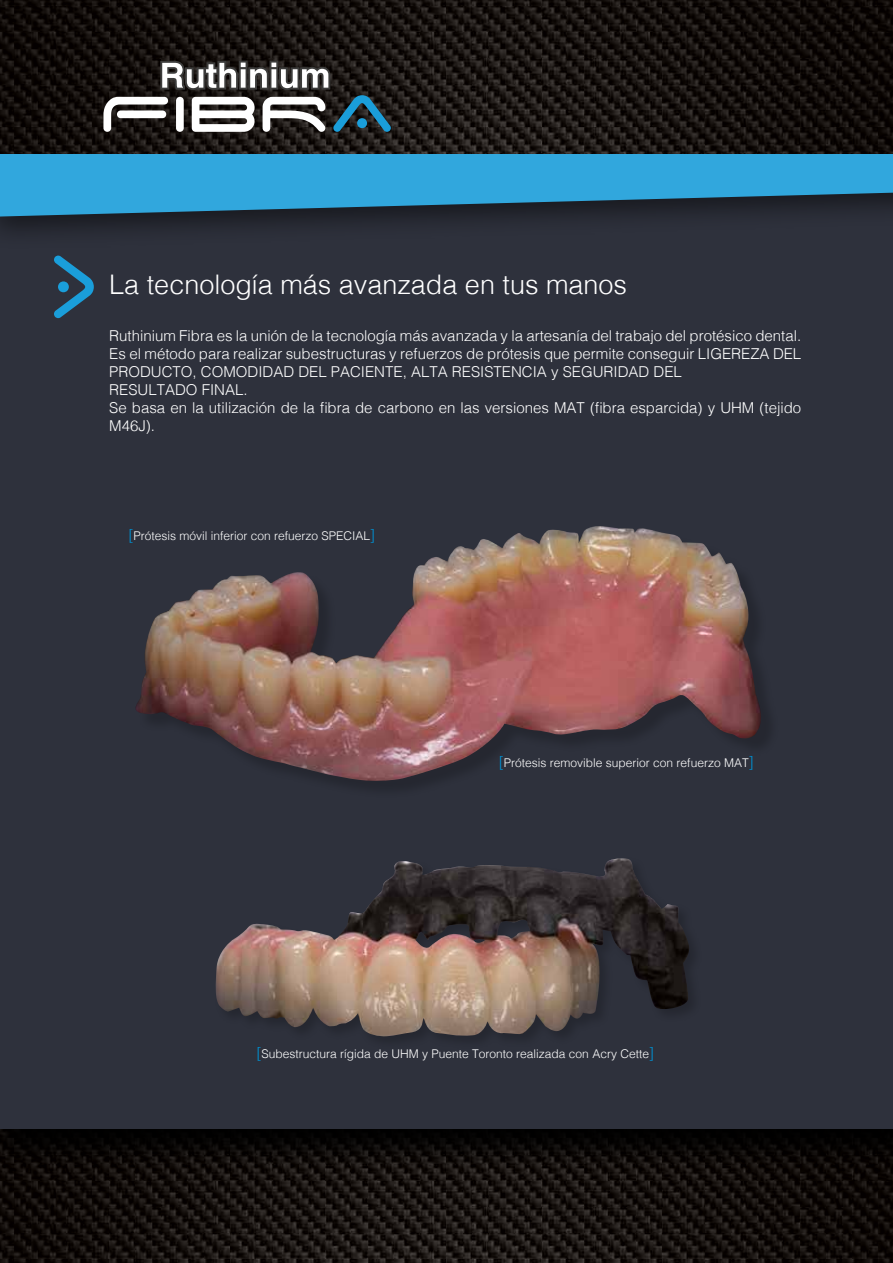
<style>
.page{position:relative;width:893px;height:1263px;background:#fff}
.page>*{position:absolute;margin:0;border:0;box-sizing:border-box;transform-origin:0 0}
.t1{font:300 27px "Helvetica";color:#fff}
.t2{font:300 15px/18px "Helvetica";color:#fff}
.t3{font:300 12px "Helvetica";color:#fff}
.s1{font-size:15px;color:#0091d3}
</style>
<div class="page">
<img style="left:0;top:1171px;width:893px;height:92px">
<svg style="left:0;top:1129px;width:893px;height:42px;background:#0a0706"></svg>
<div style="left:0;top:145px;width:893px;height:984px;background:#2e313c"></div>
<div style="left:0;top:0;width:893px;height:251px;background:#000;opacity:.5"></div>
<svg style="left:0;top:153px;width:893px;height:64px;background:#2d8bb7"></svg>
<img style="left:0;top:0;width:893px;height:153px">
<svg style="left:103px;top:61px;width:288px;height:71px"></svg>
<img style="left:215px;top:858px;width:476px;height:179px">
<img style="left:136px;top:527px;width:627px;height:254px">
<svg style="left:54px;top:256px;width:40px;height:62px"></svg>
<h1 class="t1" style="left:109px;top:261px;width:519px">La tecnología más avanzada en tus manos</h1>
<p class="t2" style="left:109px;top:326px;width:693px">Ruthinium Fibra es la unión de la tecnología más avanzada y la artesanía del trabajo del protésico dental.<br>Es el método para realizar subestructuras y refuerzos de prótesis que permite conseguir LIGEREZA DEL PRODUCTO, COMODIDAD DEL PACIENTE, ALTA RESISTENCIA y SEGURIDAD DEL<br>RESULTADO FINAL.<br>Se basa en la utilización de la fibra de carbono en las versiones MAT (fibra esparcida) y UHM (tejido M46J).</p>
<p class="t3" style="left:128px;top:526px;width:248px"><span class="s1">[</span>Prótesis móvil inferior con refuerzo SPECIAL<span class="s1">]</span></p>
<p class="t3" style="left:499px;top:753px;width:256px"><span class="s1">[</span>Prótesis removible superior con refuerzo MAT<span class="s1">]</span></p>
<p class="t3" style="left:257px;top:1044px;width:399px"><span class="s1">[</span>Subestructura rígida de UHM y Puente Toronto realizada con Acry Cette<span class="s1">]</span></p>
</div>
